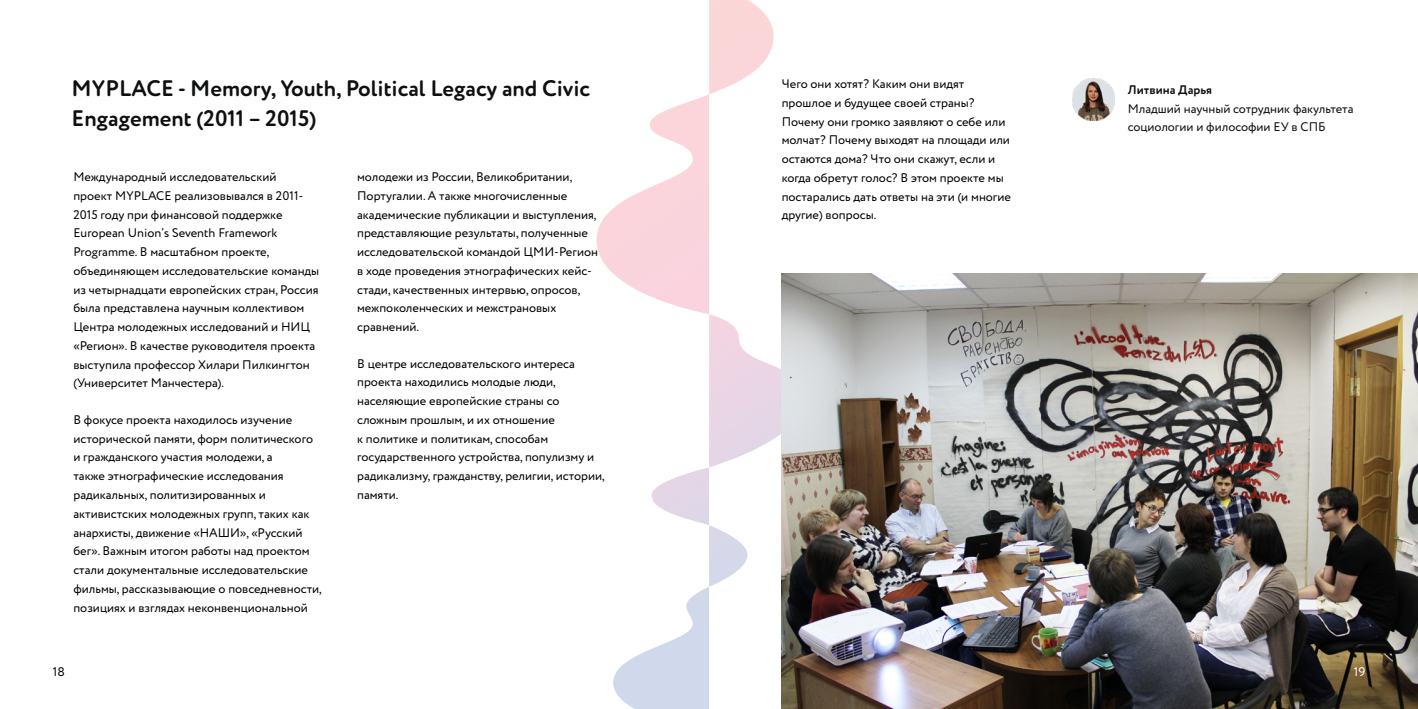
<style>
.page{position:relative;width:1418px;height:709px;background:#fff}
.page>*{position:absolute;margin:0;border:0;box-sizing:border-box;transform-origin:0 0}
.t1{font:700 22.5px/30px "Circe Rounded Alt";color:#0e0f0f}
.t2{font:12.5px/18.8px "Circe Rounded";color:#000}
.t3{font:12.5px/18.8px "Circe Rounded";color:#0e0f0f}
.t4{font:700 12.5px "Circe Rounded Alt";color:#0e0f0f}
.t5{font:12.5px "Circe Rounded";color:#fff}
</style>
<div class="page">
<svg style="left:596px;top:0;width:207px;height:709px"></svg>
<img style="left:1072px;top:78px;width:42px;height:43px">
<img style="left:781px;top:274px;width:636px;height:435px">
<h1 class="t1" style="left:72px;top:74px;width:520px">MYPLACE - Memory, Youth, Political Legacy and Civic<br>Engagement (2011 – 2015)</h1>
<p class="t2" style="left:73px;top:168px;width:247px">Международный исследовательский<br>проект MYPLACE реализовывался в 2011- 2015 году при финансовой поддержке European Union’s Seventh Framework Programme. В масштабном проекте, объединяющем исследовательские команды из четырнадцати европейских стран, Россия была представлена научным коллективом Центра молодежных исследований и НИЦ «Регион». В качестве руководителя проекта выступила профессор Хилари Пилкингтон (Университет Манчестера).</p>
<p class="t2" style="left:73px;top:411px;width:250px">В фокусе проекта находилось изучение исторической памяти, форм политического и гражданского участия молодежи, а<br>также этнографические исследования радикальных, политизированных и активистских молодежных групп, таких как анархисты, движение «НАШИ», «Русский бег». Важным итогом работы над проектом стали документальные исследовательские фильмы, рассказывающие о повседневности, позициях и взглядах неконвенциональной</p>
<p class="t2" style="left:357px;top:168px;width:242px">молодежи из России, Великобритании, Португалии. А также многочисленные академические публикации и выступления, представляющие результаты, полученные исследовательской командой ЦМИ-Регион в ходе проведения этнографических кейс&shy;стади, качественных интервью, опросов, межпоколенческих и межстрановых сравнений.</p>
<p class="t2" style="left:357px;top:354px;width:249px">В центре исследовательского интереса проекта находились молодые люди, населяющие европейские страны со сложным прошлым, и их отношение<br>к политике и политикам, способам государственного устройства, популизму и радикализму, гражданству, религии, истории, памяти.</p>
<p class="t2" style="left:53px;top:663px;width:14px">18</p>
<p class="t2" style="left:781px;top:75px;width:231px">Чего они хотят? Каким они видят прошлое и будущее своей страны?<br>Почему они громко заявляют о себе или молчат? Почему выходят на площади или остаются дома? Что они скажут, если и когда обретут голос? В этом проекте мы постарались дать ответы на эти (и многие другие) вопросы.</p>
<p class="t4" style="left:1127px;top:82px;width:86px">Литвина Дарья</p>
<p class="t3" style="left:1127px;top:99px;width:227px">Младший научный сотрудник факультета социологии и философии ЕУ в СПБ</p>
<p class="t5" style="left:1353px;top:664px;width:13px">19</p>
</div>
